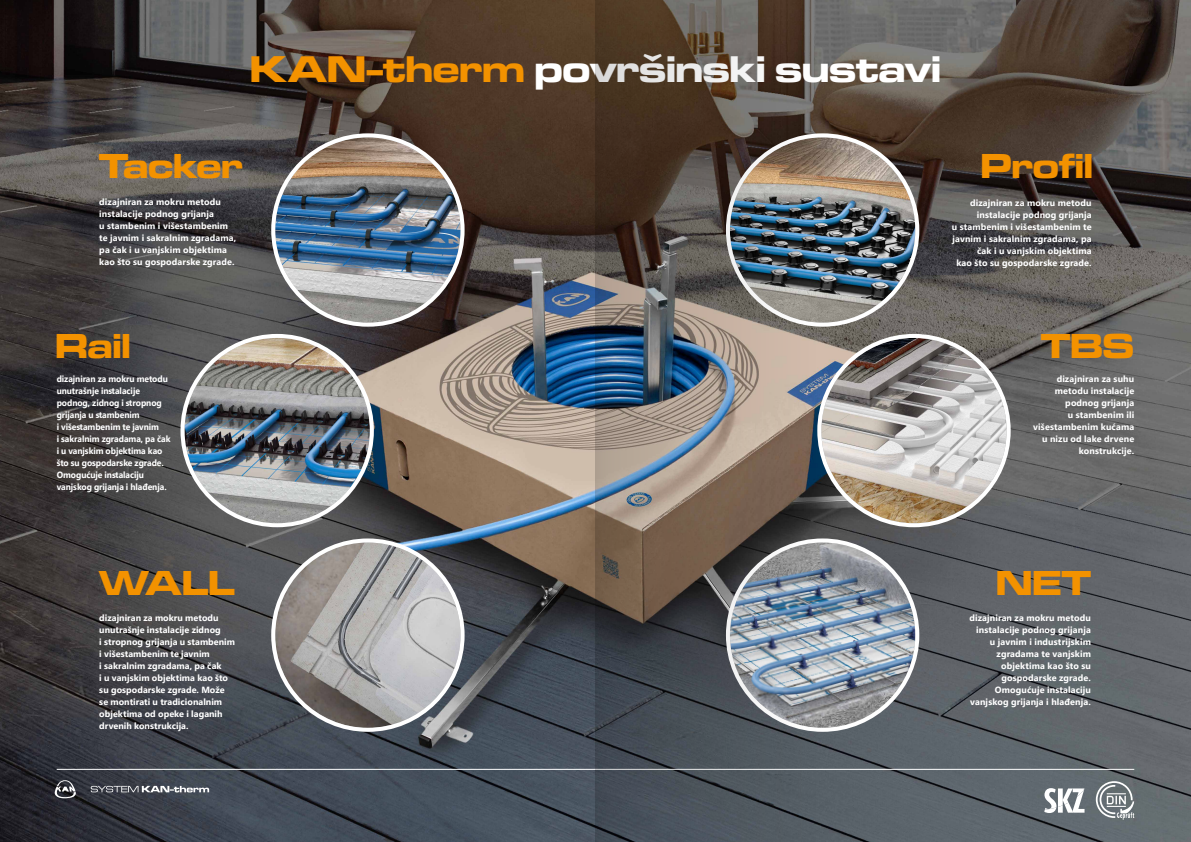
<style>
.page{position:relative;width:1191px;height:842px;background:#fff}
.page>*{position:absolute;margin:0;border:0;box-sizing:border-box;transform-origin:0 0}
.t1{font:38.6px "Microgramma D Bol Ext";letter-spacing:-.005em;color:#fff}
.t2{font:36px "Microgramma D Bol Ext";letter-spacing:-.005em;color:#f39200}
.t3{font:700 9px/12px "Segoe UI";letter-spacing:.01em;color:#fff;text-align:right}
.t4{font:700 9px/12px "Segoe UI";letter-spacing:-.01em;color:#fff;scale:.95 1}
.s1{color:#f39200}
</style>
<div class="page">
<img style="left:0;top:0;width:1191px;height:842px">
<hr style="left:57px;top:769px;width:1077px;height:1px;background:#fff">
<svg style="left:91px;top:786px;width:118px;height:6px"></svg>
<svg style="left:55px;top:779px;width:21px;height:19px"></svg>
<svg style="left:1044px;top:788px;width:40px;height:25px"></svg>
<svg style="left:1095px;top:781px;width:39px;height:39px"></svg>
<svg style="left:819px;top:336px;width:189px;height:189px"></svg>
<img style="left:821px;top:338px;width:185px;height:185px;border-radius:93px">
<div style="left:817px;top:334px;width:193px;height:193px;border:4px solid #fff;border-radius:50%"></div>
<img style="left:730px;top:542px;width:185px;height:186px;border-radius:93px">
<svg style="left:273px;top:540px;width:189px;height:190px"></svg>
<img style="left:275px;top:542px;width:185px;height:186px;border-radius:93px">
<div style="left:271px;top:538px;width:193px;height:194px;border:4px solid #fff;border-radius:50%"></div>
<img style="left:730px;top:137px;width:185px;height:186px;border-radius:93px">
<svg style="left:273px;top:135px;width:189px;height:190px"></svg>
<img style="left:275px;top:137px;width:185px;height:186px;border-radius:93px">
<div style="left:271px;top:133px;width:193px;height:194px;border:4px solid #fff;border-radius:50%"></div>
<svg style="left:182px;top:336px;width:190px;height:189px"></svg>
<img style="left:184px;top:338px;width:186px;height:185px;border-radius:93px">
<div style="left:180px;top:334px;width:194px;height:193px;border:4px solid #fff;border-radius:50%"></div>
<img style="left:595px;top:0;width:221px;height:842px">
<h1 class="t1" style="left:250px;top:43px;width:692px"><span class="s1">KAN-therm</span> površinski sustavi</h1>
<h2 class="t2" style="left:99px;top:141px;width:145px">Tacker</h2>
<h2 class="t2" style="left:980px;top:141px;width:114px">Profil</h2>
<p class="t3" style="left:99px;top:195px;width:138px;text-align:left">dizajniran za mokru metodu instalacije podnog grijanja<br>u stambenim i višestambenim te javnim i sakralnim zgradama, pa čak i u vanjskim objektima kao što su gospodarske zgrade.</p>
<h2 class="t2" style="left:55px;top:321px;width:77px">Rail</h2>
<p class="t4" style="left:57px;top:372px;width:121px">dizajniran za mokru metodu unutrašnje instalacije podnog, zidnog i stropnog grijanja u stambenim<br>i višestambenim te javnim<br>i sakralnim zgradama, pa čak i u vanjskim objektima kao što su gospodarske zgrade.<br>Omogućuje instalaciju vanjskog grijanja i hlađenja.</p>
<h2 class="t2" style="left:99px;top:559px;width:137px">WALL</h2>
<p class="t3" style="left:99px;top:611px;width:137px;text-align:left">dizajniran za mokru metodu unutrašnje instalacije zidnog<br>i stropnog grijanja u stambenim i višestambenim te javnim<br>i sakralnim zgradama, pa čak<br>i u vanjskim objektima kao što su gospodarske zgrade. Može se montirati u tradicionalnim objektima od opeke i laganih drvenih konstrukcija.</p>
<p class="t3" style="left:951px;top:196px;width:141px">dizajniran za mokru metodu instalacije podnog grijanja<br>u stambenim i višestambenim te javnim i sakralnim zgradama, pa čak i u vanjskim objektima<br>kao što su gospodarske zgrade.</p>
<h2 class="t2" style="left:1041px;top:321px;width:95px">TBS</h2>
<p class="t3" style="left:1033px;top:372px;width:103px">dizajniran za suhu metodu instalacije podnog grijanja<br>u stambenim ili višestambenim kućama u nizu od lake drvene konstrukcije.</p>
<h2 class="t2" style="left:996px;top:559px;width:97px">NET</h2>
<p class="t3" style="left:969px;top:611px;width:123px">dizajniran za mokru metodu instalacije podnog grijanja u javnim i industrijskim zgradama te vanjskim objektima kao što su gospodarske zgrade.<br>Omogućuje instalaciju vanjskog grijanja i hlađenja.</p>
</div>
